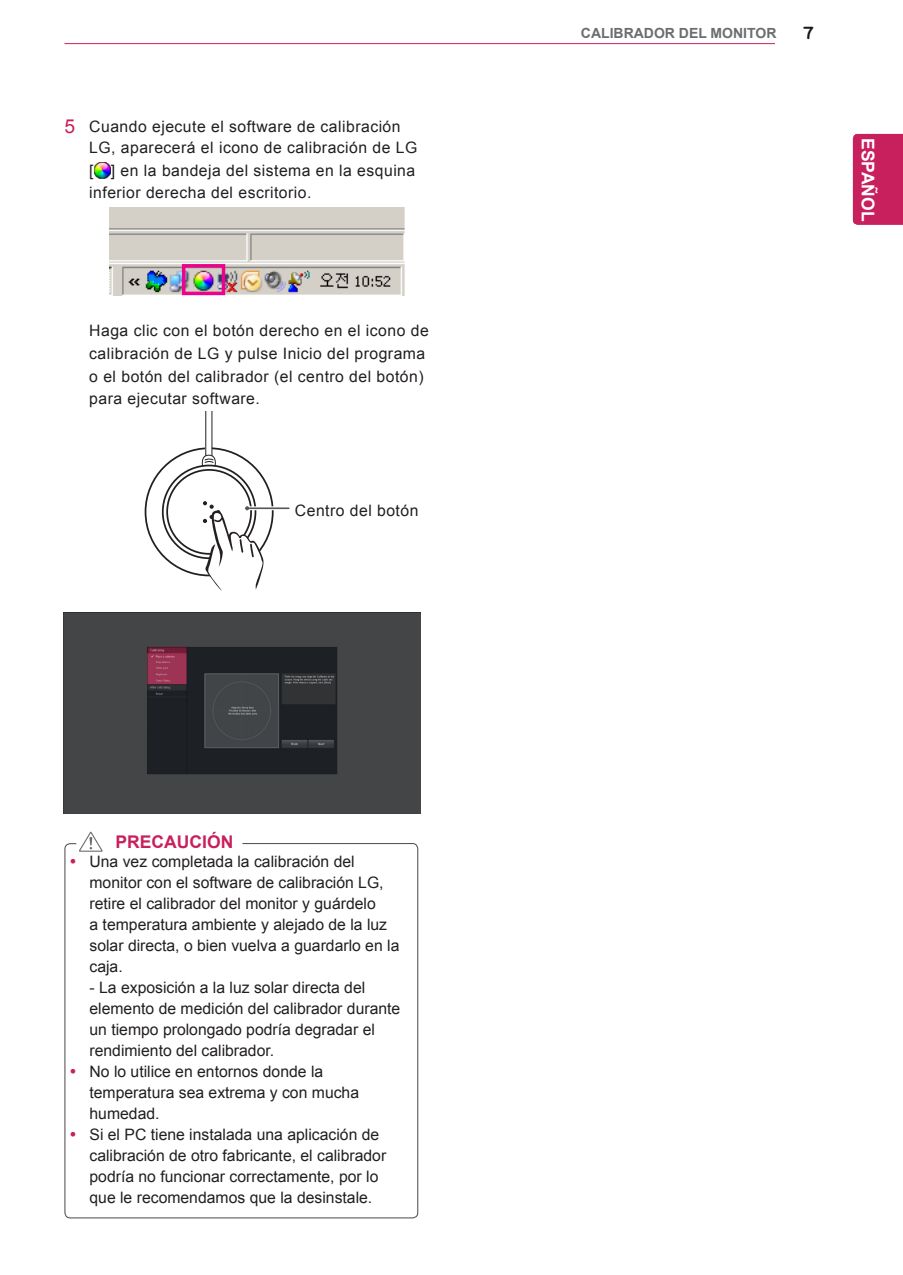
<style>
.page{position:relative;width:903px;height:1275px;background:#fff}
.page>*{position:absolute;margin:0;border:0;box-sizing:border-box;transform-origin:0 0}
.t1{font:21px "Bryant LG";color:#fff}
.t2{font:700 18.38px "Bryant LG";color:#1a161a}
.Title-note{font:700 17.5px "Arial";color:#c8205d}
.t3{font:700 17.5px "Arial";color:#fff}
.Body-Bullet{font:15.75px/21px "Arial";color:#231f20}
._1-Body{font:15.75px/22.8px "Arial";letter-spacing:.03em;color:#231f20}
.t4{font:700 14px "Arial";color:#6c6d70}
.s1{font-size:19.25px;color:#c8205d}
</style>
<div class="page">
<hr style="left:64px;top:43px;width:711px;height:1px;background:#c8205d">
<div style="left:853px;top:134px;width:50px;height:91px;background:#c8205d"></div>
<img style="left:94px;top:162px;width:16px;height:16px">
<div style="left:64px;top:843px;width:354px;height:375px;border:1px solid #4c4649;border-radius:5px"></div>
<svg style="left:79px;top:832px;width:24px;height:20px"></svg>
<img style="left:110px;top:207px;width:295px;height:88px">
<div style="left:182px;top:264px;width:43px;height:31px;border:4px solid #ed028c"></div>
<img style="left:63px;top:612px;width:357px;height:201px">
<svg style="left:264px;top:506px;width:23px;height:4px"></svg>
<hr style="left:248px;top:507px;width:41px;height:2px;background:#57585a">
<svg style="left:161px;top:411px;width:103px;height:180px"></svg>
<p class="_1-Body" style="left:89px;top:116px;width:329px;line-height:21px;text-indent:-25px"><span class="s1">5</span> Cuando ejecute el software de calibración<br>LG, aparecerá el icono de calibración de LG</p>
<p class="_1-Body" style="left:89px;top:159px;width:327px">[ ] en la bandeja del sistema en la esquina inferior derecha del escritorio.</p>
<p class="_1-Body" style="left:89px;top:319px;width:341px">Haga clic con el botón derecho en el icono de calibración de LG y pulse Inicio del programa o el botón del calibrador (el centro del botón) para ejecutar software.</p>
<p class="_1-Body" style="left:295px;top:499px;width:125px">Centro del botón</p>
<p class="Title-note" style="left:116px;top:831px;width:119px">PRECAUCIÓN</p>
<p class="Body-Bullet" style="left:89px;top:851px;width:311px">Una vez completada la calibración del monitor con el software de calibración LG, retire el calibrador del monitor y guárdelo<br>a temperatura ambiente y alejado de la luz solar directa, o bien vuelva a guardarlo en la caja.</p>
<p class="Body-Bullet" style="left:89px;top:977px;width:312px">- La exposición a la luz solar directa del elemento de medición del calibrador durante un tiempo prolongado podría degradar el rendimiento del calibrador.</p>
<p class="Body-Bullet" style="left:89px;top:1061px;width:271px">No lo utilice en entornos donde la temperatura sea extrema y con mucha humedad.</p>
<p class="Body-Bullet" style="left:89px;top:1124px;width:298px">Si el PC tiene instalada una aplicación de calibración de otro fabricante, el calibrador podría no funcionar correctamente, por lo que le recomendamos que la desinstale.</p>
<p class="t4" style="left:581px;top:24px;width:197px">CALIBRADOR DEL MONITOR</p>
<p class="t2" style="left:803px;top:21px;width:12px">7</p>
<p class="t3" style="left:879px;top:138px;width:85px;rotate:90deg">ESPAÑOL</p>
<h1 class="t1" style="left:882px;top:160px;width:40px;rotate:90deg">ESP</h1>
</div>
